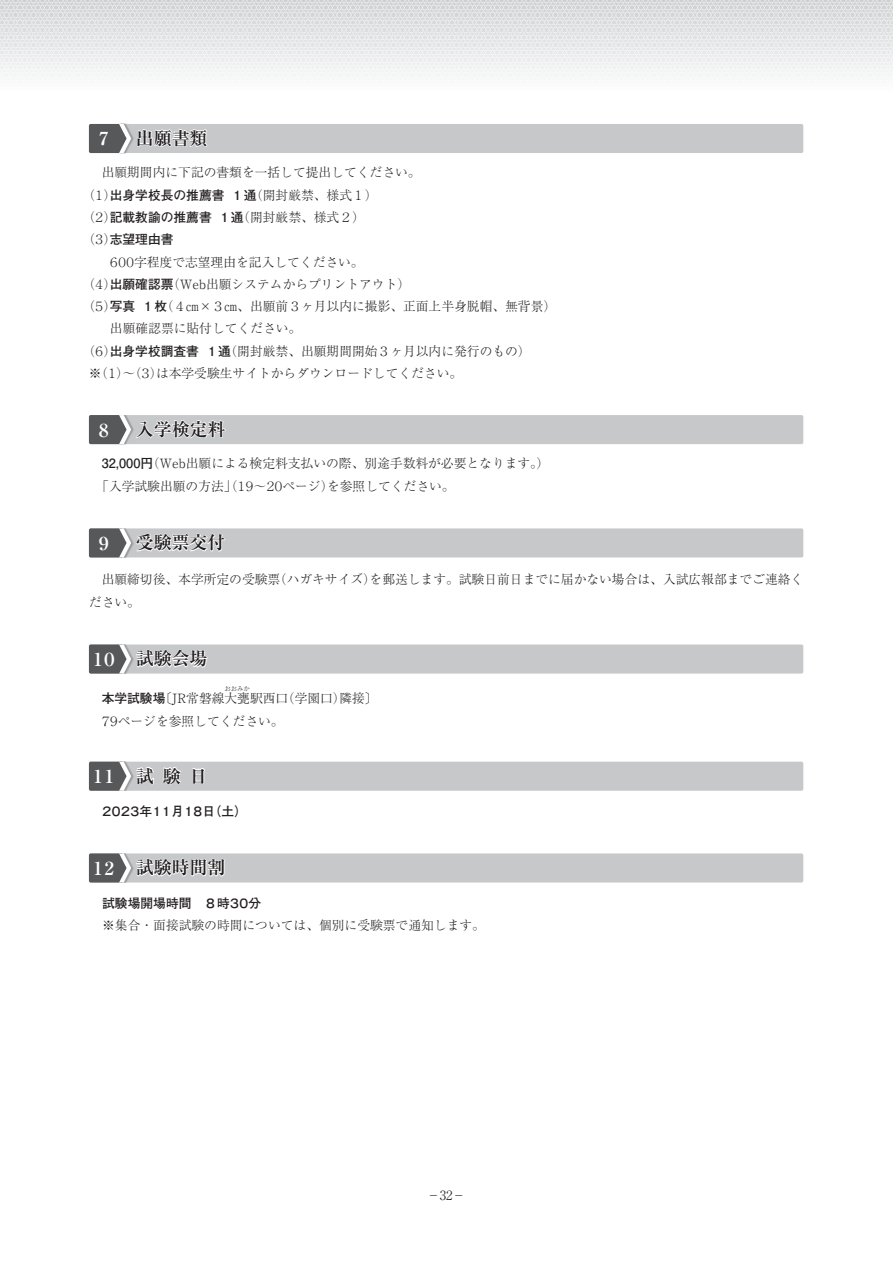
<style>
.page{position:relative;width:893px;height:1263px;background:#fff}
.page>*{position:absolute;margin:0;border:0;box-sizing:border-box;transform-origin:0 0}
.t1{font:700 18px "Ryumin Pro";color:#231f20}
.t2{font:700 18px "Ryumin Pro";color:#fff}
.t3{font:300 12.75px/22.4px "Ryumin Pro";color:#231f20}
.t4{font:700 12.75px "Futo Go B101 Pro";color:#231f20}
.t5{font:700 12.75px "Futo Go B101 Pro";letter-spacing:-.2em;color:#231f20}
.s1{font-family:"Futo Go B101 Pro";font-weight:700}
.s2{font-family:"Ryumin Pro";font-weight:300}
</style>
<div class="page">
<div style="left:0;top:0;width:893px;height:93px;background:linear-gradient(to bottom,#d8d9da,#fdfdfe)"></div>
<div style="left:89px;top:124px;width:714px;height:29px;background:#c7c8ca;border-radius:2px"></div>
<svg style="left:89px;top:124px;width:119px;height:29px"></svg>
<div style="left:89px;top:415px;width:714px;height:29px;background:#c7c8ca;border-radius:2px"></div>
<svg style="left:89px;top:415px;width:137px;height:29px"></svg>
<div style="left:89px;top:528px;width:714px;height:29px;background:#c7c8ca;border-radius:2px"></div>
<svg style="left:89px;top:528px;width:137px;height:29px"></svg>
<div style="left:89px;top:644px;width:714px;height:30px;background:#c7c8ca;border-radius:2px"></div>
<svg style="left:89px;top:644px;width:119px;height:30px"></svg>
<div style="left:89px;top:762px;width:714px;height:29px;background:#c7c8ca;border-radius:2px"></div>
<svg style="left:89px;top:761px;width:66px;height:30px"></svg>
<svg style="left:161px;top:761px;width:21px;height:24px"></svg>
<svg style="left:192px;top:767px;width:13px;height:17px"></svg>
<div style="left:89px;top:853px;width:714px;height:29px;background:#c7c8ca;border-radius:2px"></div>
<svg style="left:89px;top:853px;width:137px;height:29px"></svg>
<h1 class="t2" style="left:95px;top:124px;width:19px">７</h1>
<h1 class="t1" style="left:136px;top:124px;width:73px">出願書類</h1>
<p class="t3" style="left:231px;top:160px;width:191px;text-indent:-142px">　出願期間内に下記の書類を一括して提出してください。<br><span class="s1">１</span>（<span class="s1">通</span>開封厳禁、様式１(</p>
<p class="t3" style="left:83px;top:183px;width:14px">（</p>
<p class="t3" style="left:103px;top:183px;width:14px">）</p>
<p class="t4" style="left:93px;top:184px;width:133px"><span class="s2">１</span>出身学校長の推薦書</p>
<p class="t3" style="left:83px;top:205px;width:14px">（</p>
<p class="t3" style="left:103px;top:205px;width:14px">）</p>
<p class="t4" style="left:93px;top:207px;width:120px"><span class="s2">２</span>記載教諭の推薦書</p>
<p class="t3" style="left:83px;top:227px;width:14px">（</p>
<p class="t3" style="left:103px;top:227px;width:14px">）</p>
<p class="t4" style="left:93px;top:229px;width:82px"><span class="s2">３</span>志望理由書</p>
<p class="t3" style="left:218px;top:205px;width:148px"><span class="s1">１</span>（<span class="s1">通</span>開封厳禁、様式２(</p>
<p class="t3" style="left:134px;top:250px;width:231px">字程度で志望理由を記入してください。</p>
<p class="t3" style="left:108px;top:250px;width:30px">６００</p>
<p class="t3" style="left:83px;top:272px;width:14px">（</p>
<p class="t3" style="left:103px;top:272px;width:14px">）</p>
<p class="t3" style="left:167px;top:272px;width:245px">（Ｗｅｂ出願システムからプリントアウト(</p>
<p class="t4" style="left:93px;top:274px;width:82px"><span class="s2">４</span>出願確認票</p>
<p class="t3" style="left:83px;top:294px;width:14px">（</p>
<p class="t3" style="left:103px;top:294px;width:14px">）</p>
<p class="t4" style="left:93px;top:296px;width:44px"><span class="s2">５</span>写真</p>
<p class="t3" style="left:142px;top:294px;width:416px"><span class="s1">１</span>（<span class="s1">枚</span>４㎝×３㎝、出願前３ヶ月以内に撮影、正面上半身脱帽、無背景(</p>
<p class="t3" style="left:205px;top:316px;width:327px;text-indent:-95px">出願確認票に貼付してください。<br><span class="s1">１</span>（<span class="s1">通</span>開封厳禁、出願期間開始３ヶ月以内に発行のもの(</p>
<p class="t3" style="left:83px;top:339px;width:14px">（</p>
<p class="t3" style="left:103px;top:339px;width:14px">）</p>
<p class="t4" style="left:93px;top:341px;width:108px"><span class="s2">６</span>出身学校調査書</p>
<p class="t3" style="left:139px;top:361px;width:324px">３は本学受験生サイトからダウンロードしてください。</p>
<p class="t3" style="left:89px;top:361px;width:21px">※（</p>
<p class="t3" style="left:116px;top:361px;width:27px">）～（</p>
<p class="t3" style="left:150px;top:361px;width:14px">）</p>
<p class="t3" style="left:106px;top:361px;width:14px">１</p>
<h1 class="t2" style="left:95px;top:416px;width:19px">８</h1>
<h1 class="t1" style="left:136px;top:415px;width:91px">入学検定料</h1>
<p class="t3" style="left:327px;top:451px;width:224px;text-indent:-238px"><span class="s1">　32,000</span> （<span class="s1">円</span>Ｗｅｂ出願による検定料支払いの際、別途手数料が必要となります (。を参照してください。</p>
<p class="t3" style="left:89px;top:474px;width:150px">　「入学試験出願の方法」（</p>
<p class="t3" style="left:282px;top:474px;width:53px">ページ）</p>
<p class="t3" style="left:235px;top:474px;width:22px">１９</p>
<p class="t3" style="left:264px;top:474px;width:22px">２０</p>
<p class="t3" style="left:254px;top:474px;width:14px">～</p>
<h1 class="t2" style="left:95px;top:529px;width:19px">９</h1>
<h1 class="t1" style="left:136px;top:528px;width:91px">受験票交付</h1>
<p class="t3" style="left:274px;top:567px;width:104px">（ハガキサイズ）</p>
<p class="t3" style="left:89px;top:567px;width:193px">　出願締切後、本学所定の受験票ださい。</p>
<p class="t3" style="left:370px;top:567px;width:435px">を郵送します。試験日前日までに届かない場合は、入試広報部までご連絡く</p>
<h1 class="t2" style="left:89px;top:645px;width:31px">１０</h1>
<h1 class="t1" style="left:136px;top:644px;width:73px">試験会場</h1>
<p class="t3" style="left:118px;top:685px;width:167px;line-height:23.5px;text-indent:41px">〔<br>ページを参照してください。</p>
<p class="t3" style="left:282px;top:686px;width:65px">（学園口）</p>
<p class="t3" style="left:339px;top:686px;width:40px">隣接〔</p>
<p class="t3" style="left:89px;top:686px;width:201px"><span class="s1">　本学試験場</span>ＪＲ常磐線大甕駅西口</p>
<p class="t3" style="left:99px;top:709px;width:22px">７９</p>
<h1 class="t2" style="left:89px;top:762px;width:31px">１１</h1>
<h1 class="t1" style="left:136px;top:761px;width:19px">試</h1>
<h1 class="t1" style="left:163px;top:761px;width:19px">験</h1>
<h1 class="t1" style="left:190px;top:761px;width:19px">日</h1>
<p class="t5" style="left:101px;top:801px;width:148px">２０２３年１１月１８（日土(</p>
<h1 class="t2" style="left:89px;top:854px;width:31px">１２</h1>
<h1 class="t1" style="left:136px;top:853px;width:91px">試験時間割</h1>
<p class="t4" style="left:102px;top:893px;width:160px">試験場開場時間　８時３０分</p>
<p class="t3" style="left:102px;top:913px;width:384px">※集合・面接試験の時間については、個別に受験票で通知します。</p>
<p class="t3" style="left:427px;top:1183px;width:40px">－32－</p>
</div>
